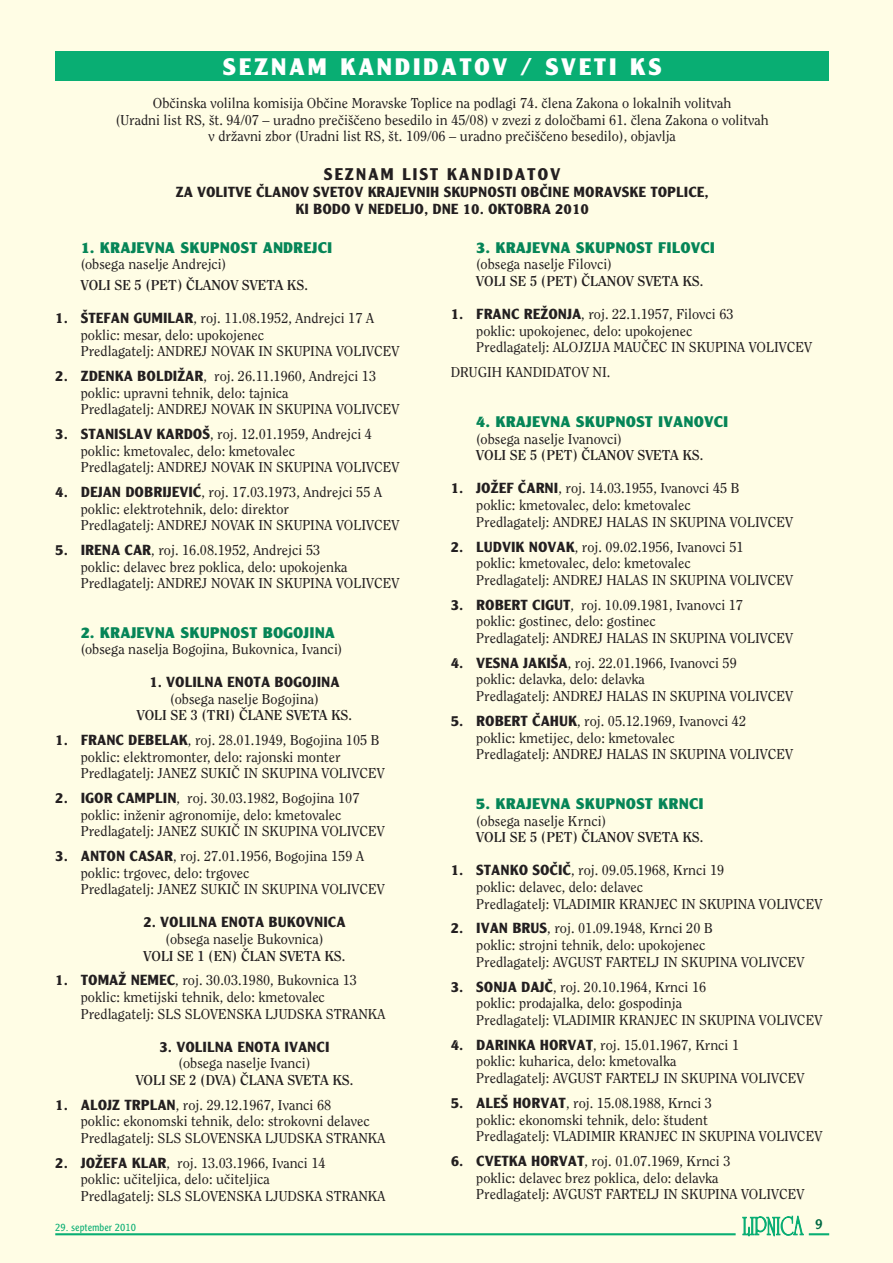
<style>
.page{position:relative;width:893px;height:1263px;background:#fffde5}
.page>*{position:absolute;margin:0;border:0;box-sizing:border-box;transform-origin:0 0}
.t1{font:23.25px "Clearface Goth UB";letter-spacing:.1em;color:#fff}
.t2{font:16.5px "Clearface Goth B";letter-spacing:.1em;color:#231f20}
.t3{font:15px "Clearface Goth UB";color:#068557}
.t4{font:14.25px/16.6px "Clearface O Taa";color:#231f20}
.t5{font:700 14.25px "Clearface O Taa";color:#231f20}
.t6{font:14.25px/17.1px "Clearface Goth B";color:#231f20;text-align:center}
.t7{font:14.25px "Clearface Goth N";color:#006943}
.t8{font:10.5px "Clearface Goth L";color:#09ae73}
.s1{font-family:"Clearface Goth B"}
</style>
<div class="page">
<div style="left:55px;top:51px;width:774px;height:30px;background:#09ae73"></div>
<hr style="left:55px;top:1233px;width:681px;height:2px;background:#09ae73">
<svg style="left:743px;top:1216px;width:61px;height:20px"></svg>
<hr style="left:809px;top:1233px;width:20px;height:2px;background:#09ae73">
<h1 class="t1" style="left:223px;top:58px;width:441px">SEZNAM KANDIDATOV / SVETI KS</h1>
<p class="t4" style="left:116px;top:96px;width:655px;text-align:center">Občinska volilna komisija Občine Moravske Toplice na podlagi 74. člena Zakona o lokalnih volitvah<br>(Uradni list RS, št. 94/07 – uradno prečiščeno besedilo in 45/08) v zvezi z določbami 61. člena Zakona o volitvah v državni zbor (Uradni list RS, št. 109/06 – uradno prečiščeno besedilo), objavlja</p>
<p class="t2" style="left:324px;top:167px;width:238px">SEZNAM LIST KANDIDATOV</p>
<p class="t6" style="left:176px;top:184px;width:534px">ZA VOLITVE ŒLANOV SVETOV KRAJEVNIH SKUPNOSTI OBŒINE MORAVSKE TOPLICE,<br>KI BODO V NEDELJO, DNE 10. OKTOBRA 2010</p>
<p class="t3" style="left:81px;top:242px;width:253px">1. KRAJEVNA SKUPNOST ANDREJCI</p>
<p class="t4" style="left:81px;top:257px;width:147px">(obsega naselje Andrejci)</p>
<p class="t5" style="left:81px;top:279px;width:229px">VOLI SE 5 (PET) ČLANOV SVETA KS.</p>
<p class="t4" style="left:81px;top:311px;width:320px;text-indent:-26px"><span class="s1">1. ØTEFAN GUMILAR</span>, roj. 11.08.1952, Andrejci 17 A poklic: mesar, delo: upokojenec<br>Predlagatelj: ANDREJ NOVAK IN SKUPINA VOLIVCEV</p>
<p class="t4" style="left:81px;top:369px;width:320px;text-indent:-26px"><span class="s1">2. ZDENKA BOLDIÆAR</span>, roj. 26.11.1960, Andrejci 13 poklic: upravni tehnik, delo: tajnica<br>Predlagatelj: ANDREJ NOVAK IN SKUPINA VOLIVCEV</p>
<p class="t4" style="left:81px;top:427px;width:320px;text-indent:-26px"><span class="s1">3. STANISLAV KARDOØ</span>, roj. 12.01.1959, Andrejci 4 poklic: kmetovalec, delo: kmetovalec<br>Predlagatelj: ANDREJ NOVAK IN SKUPINA VOLIVCEV</p>
<p class="t4" style="left:81px;top:485px;width:320px;text-indent:-26px"><span class="s1">4. DEJAN DOBRIJEVIÅ</span>, roj. 17.03.1973, Andrejci 55 A poklic: elektrotehnik, delo: direktor<br>Predlagatelj: ANDREJ NOVAK IN SKUPINA VOLIVCEV</p>
<p class="t4" style="left:81px;top:543px;width:320px;text-indent:-26px"><span class="s1">5. IRENA CAR</span>, roj. 16.08.1952, Andrejci 53<br>poklic: delavec brez poklica, delo: upokojenka<br>Predlagatelj: ANDREJ NOVAK IN SKUPINA VOLIVCEV</p>
<p class="t3" style="left:81px;top:627px;width:256px">2. KRAJEVNA SKUPNOST BOGOJINA</p>
<p class="t4" style="left:81px;top:642px;width:263px">(obsega naselja Bogojina, Bukovnica, Ivanci)</p>
<p class="t6" style="left:149px;top:675px;width:192px">1. VOLILNA ENOTA BOGOJINA</p>
<p class="t4" style="left:170px;top:691px;width:150px">(obsega naselje Bogojina)</p>
<p class="t5" style="left:137px;top:709px;width:217px">VOLI SE 3 (TRI) ČLANE SVETA KS.</p>
<p class="t4" style="left:81px;top:733px;width:306px;text-indent:-26px"><span class="s1">1. FRANC DEBELAK</span>, roj. 28.01.1949, Bogojina 105 B poklic: elektromonter, delo: rajonski monter<br>Predlagatelj: JANEZ SUKIČ IN SKUPINA VOLIVCEV</p>
<p class="t4" style="left:81px;top:791px;width:306px;text-indent:-26px"><span class="s1">2. IGOR CAMPLIN</span>, roj. 30.03.1982, Bogojina 107 poklic: inženir agronomije, delo: kmetovalec<br>Predlagatelj: JANEZ SUKIČ IN SKUPINA VOLIVCEV</p>
<p class="t4" style="left:81px;top:849px;width:306px;text-indent:-26px"><span class="s1">3. ANTON CASAR</span>, roj. 27.01.1956, Bogojina 159 A poklic: trgovec, delo: trgovec<br>Predlagatelj: JANEZ SUKIČ IN SKUPINA VOLIVCEV</p>
<p class="t6" style="left:143px;top:915px;width:204px">2. VOLILNA ENOTA BUKOVNICA</p>
<p class="t4" style="left:165px;top:931px;width:160px">(obsega naselje Bukovnica)</p>
<p class="t5" style="left:144px;top:950px;width:203px">VOLI SE 1 (EN) ČLAN SVETA KS.</p>
<p class="t4" style="left:81px;top:973px;width:306px;text-indent:-26px"><span class="s1">1. TOMAÆ NEMEC</span>, roj. 30.03.1980, Bukovnica 13 poklic: kmetijski tehnik, delo: kmetovalec<br>Predlagatelj: SLS SLOVENSKA LJUDSKA STRANKA</p>
<p class="t6" style="left:160px;top:1039px;width:171px">3. VOLILNA ENOTA IVANCI</p>
<p class="t4" style="left:178px;top:1056px;width:134px">(obsega naselje Ivanci)</p>
<p class="t5" style="left:136px;top:1074px;width:219px">VOLI SE 2 (DVA) ČLANA SVETA KS.</p>
<p class="t4" style="left:81px;top:1097px;width:306px;text-indent:-26px"><span class="s1">1. ALOJZ TRPLAN</span>, roj. 29.12.1967, Ivanci 68<br>poklic: ekonomski tehnik, delo: strokovni delavec<br>Predlagatelj: SLS SLOVENSKA LJUDSKA STRANKA</p>
<p class="t4" style="left:81px;top:1155px;width:306px;text-indent:-26px"><span class="s1">2. JOÆEFA KLAR</span>, roj. 13.03.1966, Ivanci 14<br>poklic: učiteljica, delo: učiteljica<br>Predlagatelj: SLS SLOVENSKA LJUDSKA STRANKA</p>
<p class="t3" style="left:476px;top:242px;width:240px">3. KRAJEVNA SKUPNOST FILOVCI</p>
<p class="t4" style="left:476px;top:257px;width:137px">(obsega naselje Filovci)</p>
<p class="t5" style="left:476px;top:275px;width:229px">VOLI SE 5 (PET) ČLANOV SVETA KS.</p>
<p class="t4" style="left:476px;top:307px;width:337px;text-indent:-26px"><span class="s1">1. FRANC REÆONJA</span>, roj. 22.1.1957, Filovci 63<br>poklic: upokojenec, delo: upokojenec<br>Predlagatelj: ALOJZIJA MAUČEC IN SKUPINA VOLIVCEV</p>
<p class="t4" style="left:451px;top:365px;width:161px">DRUGIH KANDIDATOV NI.</p>
<p class="t3" style="left:476px;top:416px;width:254px">4. KRAJEVNA SKUPNOST IVANOVCI</p>
<p class="t4" style="left:476px;top:431px;width:147px">(obsega naselje Ivanovci)</p>
<p class="t5" style="left:476px;top:449px;width:229px">VOLI SE 5 (PET) ČLANOV SVETA KS.</p>
<p class="t4" style="left:476px;top:481px;width:318px;text-indent:-26px"><span class="s1">1. JOÆEF ŒARNI</span>, roj. 14.03.1955, Ivanovci 45 B<br>poklic: kmetovalec, delo: kmetovalec<br>Predlagatelj: ANDREJ HALAS IN SKUPINA VOLIVCEV</p>
<p class="t4" style="left:476px;top:539px;width:318px;text-indent:-26px"><span class="s1">2. LUDVIK NOVAK</span>, roj. 09.02.1956, Ivanovci 51<br>poklic: kmetovalec, delo: kmetovalec<br>Predlagatelj: ANDREJ HALAS IN SKUPINA VOLIVCEV</p>
<p class="t4" style="left:476px;top:597px;width:318px;text-indent:-26px"><span class="s1">3. ROBERT CIGUT</span>, roj. 10.09.1981, Ivanovci 17<br>poklic: gostinec, delo: gostinec<br>Predlagatelj: ANDREJ HALAS IN SKUPINA VOLIVCEV</p>
<p class="t4" style="left:476px;top:655px;width:318px;text-indent:-26px"><span class="s1">4. VESNA JAKIØA</span>, roj. 22.01.1966, Ivanovci 59<br>poklic: delavka, delo: delavka<br>Predlagatelj: ANDREJ HALAS IN SKUPINA VOLIVCEV</p>
<p class="t4" style="left:476px;top:713px;width:318px;text-indent:-26px"><span class="s1">5. ROBERT ŒAHUK</span>, roj. 05.12.1969, Ivanovci 42<br>poklic: kmetijec, delo: kmetovalec<br>Predlagatelj: ANDREJ HALAS IN SKUPINA VOLIVCEV</p>
<p class="t3" style="left:476px;top:798px;width:229px">5. KRAJEVNA SKUPNOST KRNCI</p>
<p class="t4" style="left:476px;top:813px;width:131px">(obsega naselje Krnci)</p>
<p class="t5" style="left:476px;top:831px;width:229px">VOLI SE 5 (PET) ČLANOV SVETA KS.</p>
<p class="t4" style="left:476px;top:863px;width:348px;text-indent:-26px"><span class="s1">1. STANKO SOŒIŒ</span>, roj. 09.05.1968, Krnci 19<br>poklic: delavec, delo: delavec<br>Predlagatelj: VLADIMIR KRANJEC IN SKUPINA VOLIVCEV</p>
<p class="t4" style="left:476px;top:921px;width:330px;text-indent:-26px"><span class="s1">2. IVAN BRUS</span>, roj. 01.09.1948, Krnci 20 B<br>poklic: strojni tehnik, delo: upokojenec<br>Predlagatelj: AVGUST FARTELJ IN SKUPINA VOLIVCEV</p>
<p class="t4" style="left:476px;top:979px;width:348px;text-indent:-26px"><span class="s1">3. SONJA DAJŒ</span>, roj. 20.10.1964, Krnci 16<br>poklic: prodajalka, delo: gospodinja<br>Predlagatelj: VLADIMIR KRANJEC IN SKUPINA VOLIVCEV</p>
<p class="t4" style="left:476px;top:1037px;width:330px;text-indent:-26px"><span class="s1">4. DARINKA HORVAT</span>, roj. 15.01.1967, Krnci 1<br>poklic: kuharica, delo: kmetovalka<br>Predlagatelj: AVGUST FARTELJ IN SKUPINA VOLIVCEV</p>
<p class="t4" style="left:476px;top:1095px;width:348px;text-indent:-26px"><span class="s1">5. ALEØ HORVAT</span>, roj. 15.08.1988, Krnci 3<br>poklic: ekonomski tehnik, delo: študent<br>Predlagatelj: VLADIMIR KRANJEC IN SKUPINA VOLIVCEV</p>
<p class="t4" style="left:476px;top:1153px;width:330px;text-indent:-26px"><span class="s1">6. CVETKA HORVAT</span>, roj. 01.07.1969, Krnci 3<br>poklic: delavec brez poklica, delo: delavka<br>Predlagatelj: AVGUST FARTELJ IN SKUPINA VOLIVCEV</p>
<p class="t8" style="left:55px;top:1223px;width:82px">29. september 2010</p>
<p class="t7" style="left:815px;top:1219px;width:9px">9</p>
</div>
